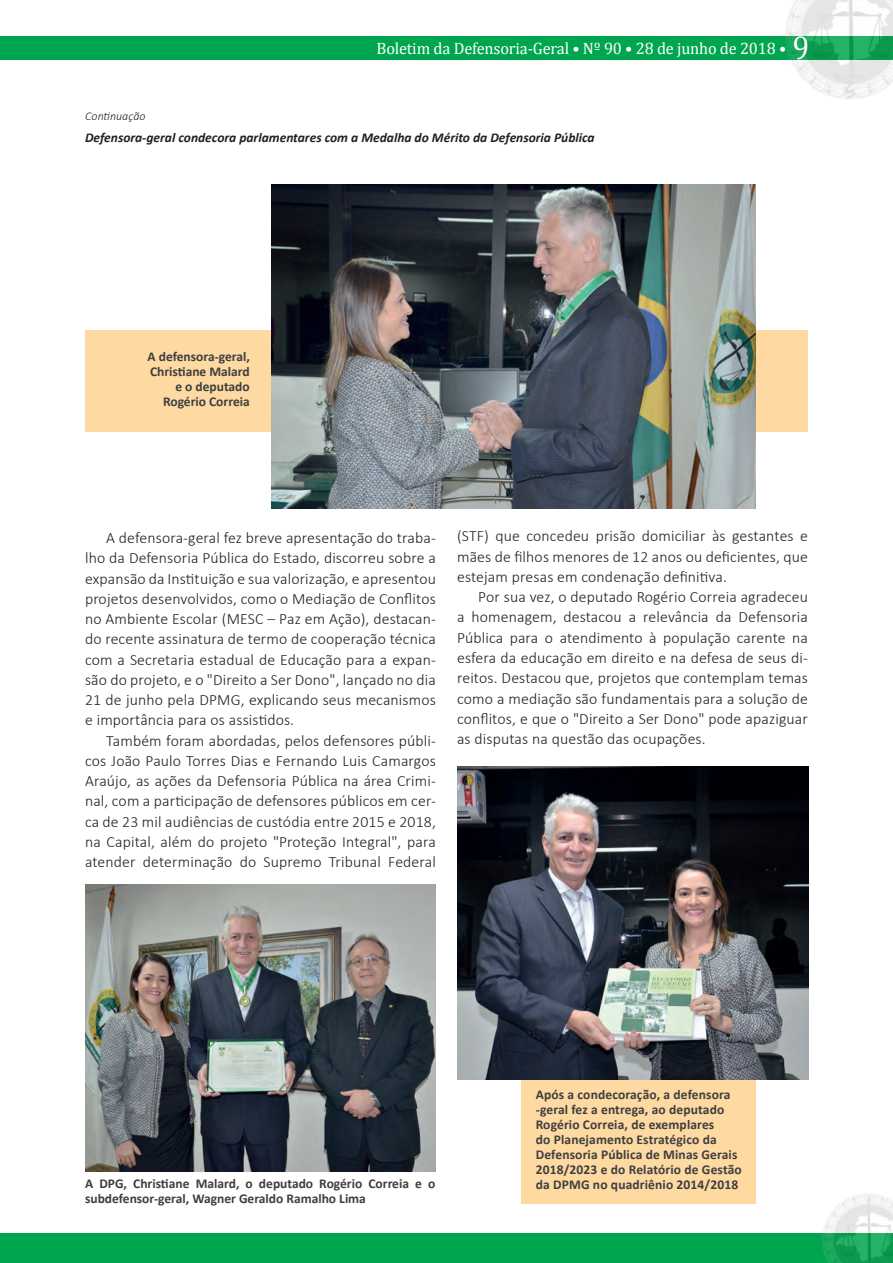
<style>
.page{position:relative;width:893px;height:1263px;background:#fff}
.page>*{position:absolute;margin:0;border:0;box-sizing:border-box;transform-origin:0 0}
.t1{font:16.5px "Cambria";letter-spacing:-.01em;color:#fff}
.t2{font:300 15.75px/20.2px "Calibri";letter-spacing:.01em;color:#231f20;text-align:justify}
.t3{font:700 13.5px/15px "Calibri";color:#3e3e3f}
.t4{font:italic 700 13.5px "Calibri";color:#231f20}
.t5{font:italic 300 12px "Calibri";color:#231f20}
.s1{font-size:33px}
</style>
<div class="page">
<div style="left:0;top:1234px;width:893px;height:29px;background:#00a54f"></div>
<div style="left:0;top:36px;width:893px;height:24px;background:#00a54f"></div>
<img style="left:786px;top:0;width:107px;height:99px">
<img style="left:823px;top:1194px;width:70px;height:69px">
<div style="left:521px;top:1038px;width:235px;height:165px;background:#fedaa2"></div>
<div style="left:85px;top:330px;width:723px;height:101px;background:#fedaa2"></div>
<img style="left:271px;top:184px;width:485px;height:325px">
<img style="left:85px;top:885px;width:351px;height:286px">
<img style="left:457px;top:766px;width:351px;height:313px">
<p class="t1" style="left:377px;top:39px;width:434px">Boletim da Defensoria-Geral • Nº 90 • 28 de junho de 2018 • <span class="s1">9</span></p>
<p class="t5" style="left:85px;top:109px;width:62px">Continuação</p>
<p class="t4" style="left:85px;top:129px;width:511px">Defensora-geral condecora parlamentares com a Medalha do Mérito da Defensoria Pública</p>
<p class="t3" style="left:148px;top:349px;width:104px;text-align:right">A defensora-geral,<br>Christiane Malard e o deputado<br>Rogério Correia</p>
<p class="t2" style="left:85px;top:527px;width:352px;text-indent:21px">A defensora-geral fez breve apresentação do traba&shy;lho da Defensoria Pública do Estado, discorreu sobre a expansão da Instituição e sua valorização, e apresentou projetos desenvolvidos, como o Mediação de Conflitos no Ambiente Escolar (MESC – Paz em Ação), destacan&shy;do recente assinatura de termo de cooperação técnica com a Secretaria estadual de Educação para a expan&shy;são do projeto, e o "Direito a Ser Dono", lançado no dia 21 de junho pela DPMG, explicando seus mecanismos e importância para os assistidos.</p>
<p class="t2" style="left:85px;top:730px;width:352px;text-indent:21px">Também foram abordadas, pelos defensores públi&shy;cos João Paulo Torres Dias e Fernando Luis Camargos Araújo, as ações da Defensoria Pública na área Crimi&shy;nal, com a participação de defensores públicos em cer&shy;ca de 23 mil audiências de custódia entre 2015 e 2018, na Capital, além do projeto "Proteção Integral", para atender determinação do Supremo Tribunal Federal</p>
<p class="t2" style="left:457px;top:526px;width:352px">(STF) que concedeu prisão domiciliar às gestantes e mães de filhos menores de 12 anos ou deficientes, que estejam presas em condenação definitiva.</p>
<p class="t2" style="left:457px;top:587px;width:352px;text-indent:21px">Por sua vez, o deputado Rogério Correia agradeceu a homenagem, destacou a relevância da Defensoria Pública para o atendimento à população carente na esfera da educação em direito e na defesa de seus di&shy;reitos. Destacou que, projetos que contemplam temas como a mediação são fundamentais para a solução de conflitos, e que o "Direito a Ser Dono" pode apaziguar as disputas na questão das ocupações.</p>
<p class="t3" style="left:85px;top:1176px;width:352px">A DPG, Christiane Malard, o deputado Rogério Correia e o subdefensor-geral, Wagner Geraldo Ramalho Lima</p>
<p class="t3" style="left:536px;top:1087px;width:207px">Após a condecoração, a defensora -geral fez a entrega, ao deputado Rogério Correia, de exemplares<br>do Planejamento Estratégico da Defensoria Pública de Minas Gerais 2018/2023 e do Relatório de Gestão da DPMG no quadriênio 2014/2018</p>
</div>
